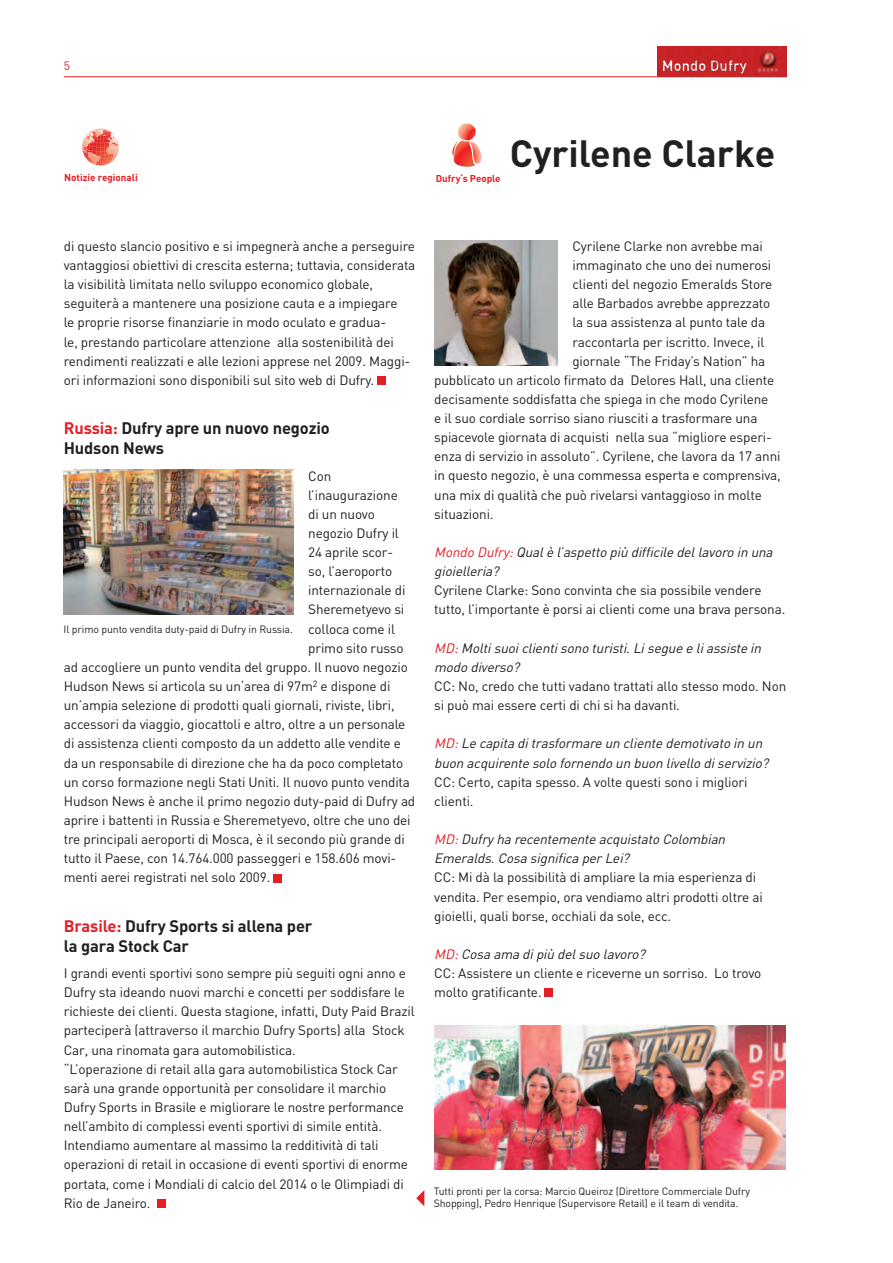
<style>
.page{position:relative;width:893px;height:1263px;background:#fff}
.page>*{position:absolute;margin:0;border:0;box-sizing:border-box;transform-origin:0 0}
.t1{font:700 37.5px "DIN";color:#231f20}
.t2{font:700 16.5px/19.8px "DIN";letter-spacing:-.01em;color:#231f20}
.t3{font:700 14.7px "DIN";color:#fff}
.t4{font:13.5px/19.2px "DIN";letter-spacing:-.01em;color:#231f20}
.t5{font:italic 13.5px/19.2px "DIN";color:#231f20}
.t6{font:12px "DIN";color:#e41f25}
.t7{font:10.5px/12.6px "DIN";letter-spacing:-.01em;color:#231f20}
.t8{font:700 9.9px "DIN";color:#e41f25}
.s1{color:#e41f25}
.s2{font-style:italic;color:#e41f25}
.s3{font-style:italic}
</style>
<div class="page">
<hr style="left:64px;top:76px;width:723px;height:1px;background:#e41f25">
<img style="left:657px;top:47px;width:130px;height:30px">
<div style="left:662px;top:58px;width:87px;height:17px;background:#fff;opacity:.75"></div>
<div style="left:660px;top:58px;width:85px;height:17px;background:#231f20;opacity:.75"></div>
<div style="left:545px;top:989px;width:8px;height:8px;background:#e41f25"></div>
<svg style="left:452px;top:123px;width:30px;height:44px"></svg>
<div style="left:377px;top:376px;width:9px;height:9px;background:#e41f25"></div>
<div style="left:273px;top:874px;width:9px;height:8px;background:#e41f25"></div>
<div style="left:157px;top:1199px;width:8px;height:9px;background:#e41f25"></div>
<img style="left:434px;top:240px;width:124px;height:126px">
<img style="left:63px;top:470px;width:230px;height:144px">
<img style="left:434px;top:1026px;width:352px;height:143px">
<svg style="left:82px;top:129px;width:37px;height:37px"></svg>
<svg style="left:416px;top:1190px;width:8px;height:16px"></svg>
<p class="t6" style="left:64px;top:59px;width:8px">5</p>
<p class="t3" style="left:661px;top:56px;width:87px">Mondo Dufry</p>
<p class="t8" style="left:64px;top:171px;width:75px">Notizie regionali</p>
<p class="t8" style="left:436px;top:172px;width:66px">Dufry‘s People</p>
<h1 class="t1" style="left:510px;top:129px;width:267px">Cyrilene Clarke</h1>
<p class="t4" style="left:64px;top:236px;width:353px">di questo slancio positivo e si impegnerà anche a perseguire vantaggiosi obiettivi di crescita esterna; tuttavia, considerata la visibilità limitata nello sviluppo economico globale, seguiterà a mantenere una posizione cauta e a impiegare<br>le proprie risorse finanziarie in modo oculato e gradua-<br>le, prestando particolare attenzione alla sostenibilità dei rendimenti realizzati e alle lezioni apprese nel 2009. Maggi&shy;ori informazioni sono disponibili sul sito web di Dufry.</p>
<p class="t2" style="left:64px;top:418px;width:267px"><span class="s1">Russia:</span> Dufry apre un nuovo negozio<br>Hudson News</p>
<p class="t4" style="left:308px;top:466px;width:25px">Con</p>
<p class="t4" style="left:308px;top:485px;width:91px">l’inaugurazione</p>
<p class="t4" style="left:308px;top:504px;width:68px">di un nuovo</p>
<p class="t4" style="left:308px;top:523px;width:92px">negozio Dufry il</p>
<p class="t4" style="left:308px;top:542px;width:87px">24 aprile scor-</p>
<p class="t4" style="left:308px;top:561px;width:85px">so, l’aeroporto</p>
<p class="t4" style="left:308px;top:581px;width:99px">internazionale di</p>
<p class="t4" style="left:308px;top:600px;width:98px">Sheremetyevo si</p>
<p class="t4" style="left:308px;top:619px;width:88px">colloca come il</p>
<p class="t4" style="left:308px;top:638px;width:97px">primo sito russo</p>
<p class="t4" style="left:64px;top:657px;width:346px">ad accogliere un punto vendita del gruppo. Il nuovo negozio</p>
<p class="t4" style="left:64px;top:676px;width:328px">Hudson News si articola su un‘area di 97m<sup>2</sup> e dispone di</p>
<p class="t4" style="left:64px;top:695px;width:332px">un’ampia selezione di prodotti quali giornali, riviste, libri,</p>
<p class="t4" style="left:64px;top:714px;width:343px">accessori da viaggio, giocattoli e altro, oltre a un personale</p>
<p class="t4" style="left:64px;top:734px;width:339px">di assistenza clienti composto da un addetto alle vendite e</p>
<p class="t4" style="left:64px;top:753px;width:341px">da un responsabile di direzione che ha da poco completato</p>
<p class="t4" style="left:64px;top:772px;width:348px">un corso formazione negli Stati Uniti. Il nuovo punto vendita</p>
<p class="t4" style="left:64px;top:791px;width:353px">Hudson News è anche il primo negozio duty-paid di Dufry ad</p>
<p class="t4" style="left:64px;top:810px;width:348px">aprire i battenti in Russia e Sheremetyevo, oltre che uno dei</p>
<p class="t4" style="left:64px;top:829px;width:343px">tre principali aeroporti di Mosca, è il secondo più grande di</p>
<p class="t4" style="left:64px;top:848px;width:334px">tutto il Paese, con 14.764.000 passeggeri e 158.606 movi-</p>
<p class="t4" style="left:64px;top:868px;width:208px">menti aerei registrati nel solo 2009.</p>
<p class="t2" style="left:64px;top:915px;width:250px"><span class="s1">Brasile:</span> Dufry Sports si allena per la gara Stock Car</p>
<p class="t4" style="left:64px;top:963px;width:352px">I grandi eventi sportivi sono sempre più seguiti ogni anno e Dufry sta ideando nuovi marchi e concetti per soddisfare le richieste dei clienti. Questa stagione, infatti, Duty Paid Brazil parteciperà (attraverso il marchio Dufry Sports) alla Stock Car, una rinomata gara automobilistica.<br>“L’operazione di retail alla gara automobilistica Stock Car sarà una grande opportunità per consolidare il marchio Dufry Sports in Brasile e migliorare le nostre performance nell’ambito di complessi eventi sportivi di simile entità.<br>Intendiamo aumentare al massimo la redditività di tali operazioni di retail in occasione di eventi sportivi di enorme portata, come i Mondiali di calcio del 2014 o le Olimpiadi di Rio de Janeiro.</p>
<p class="t7" style="left:63px;top:623px;width:231px">Il primo punto vendita duty-paid di Dufry in Russia.</p>
<p class="t4" style="left:572px;top:236px;width:192px">Cyrilene Clarke non avrebbe mai</p>
<p class="t4" style="left:572px;top:255px;width:200px">immaginato che uno dei numerosi</p>
<p class="t4" style="left:572px;top:274px;width:201px">clienti del negozio Emeralds Store</p>
<p class="t4" style="left:572px;top:294px;width:199px">alle Barbados avrebbe apprezzato</p>
<p class="t4" style="left:572px;top:313px;width:194px">la sua assistenza al punto tale da</p>
<p class="t4" style="left:572px;top:332px;width:193px">raccontarla per iscritto. Invece, il</p>
<p class="t4" style="left:572px;top:351px;width:194px">giornale “The Friday’s Nation” ha</p>
<p class="t4" style="left:434px;top:370px;width:342px">pubblicato un articolo firmato da Delores Hall, una cliente</p>
<p class="t4" style="left:434px;top:389px;width:336px">decisamente soddisfatta che spiega in che modo Cyrilene</p>
<p class="t4" style="left:434px;top:408px;width:325px">e il suo cordiale sorriso siano riusciti a trasformare una</p>
<p class="t4" style="left:434px;top:427px;width:339px">spiacevole giornata di acquisti nella sua “migliore esperi-</p>
<p class="t4" style="left:434px;top:447px;width:348px">enza di servizio in assoluto”. Cyrilene, che lavora da 17 anni</p>
<p class="t4" style="left:434px;top:466px;width:348px">in questo negozio, è una commessa esperta e comprensiva,</p>
<p class="t4" style="left:434px;top:485px;width:329px">una mix di qualità che può rivelarsi vantaggioso in molte</p>
<p class="t4" style="left:434px;top:504px;width:61px">situazioni.</p>
<p class="t5" style="left:434px;top:542px;width:343px"><span class="s1">Mondo Dufry:</span>Qualè l’aspetto più difficile dellavoro in una gioielleria?</p>
<p class="t4" style="left:434px;top:581px;width:353px">Cyrilene Clarke: Sono convinta che sia possibile vendere tutto, l’importante è porsi ai clienti come una brava persona.</p>
<p class="t5" style="left:434px;top:638px;width:332px"><span class="s1">MD:</span>Moltisuoiclientisono turisti.Lisegue e liassiste in modo diverso?</p>
<p class="t4" style="left:434px;top:676px;width:354px">CC: No, credo che tutti vadano trattati allo stesso modo. Non si può mai essere certi di chi si ha davanti.</p>
<p class="t5" style="left:434px;top:734px;width:339px"><span class="s1">MD:</span>Le capita ditrasformare un cliente demotivato in un buon acquirente solo fornendo un buon livello diservizio?</p>
<p class="t4" style="left:434px;top:772px;width:315px">CC: Certo, capita spesso. A volte questi sono i migliori clienti.</p>
<p class="t5" style="left:434px;top:829px;width:296px"><span class="s1">MD:</span>Dufryha recentemente acquistato Colombian<br>Emeralds.Cosa significa perLei?</p>
<p class="t4" style="left:434px;top:868px;width:330px">CC: Mi dà la possibilità di ampliare la mia esperienza di vendita. Per esempio, ora vendiamo altri prodotti oltre ai gioielli, quali borse, occhiali da sole, ecc.</p>
<p class="t4" style="left:434px;top:944px;width:329px"><span class="s2">MD:</span><span class="s3">Cosa ama dipiù delsuo lavoro?<br></span>CC: Assistere un cliente e riceverne un sorriso. Lo trovo molto gratificante.</p>
<p class="t7" style="left:434px;top:1184px;width:318px">Tutti pronti per la corsa: Marcio Queiroz (Direttore Commerciale Dufry<br>Shopping), Pedro Henrique (Supervisore Retail) e il team di vendita.</p>
</div>
